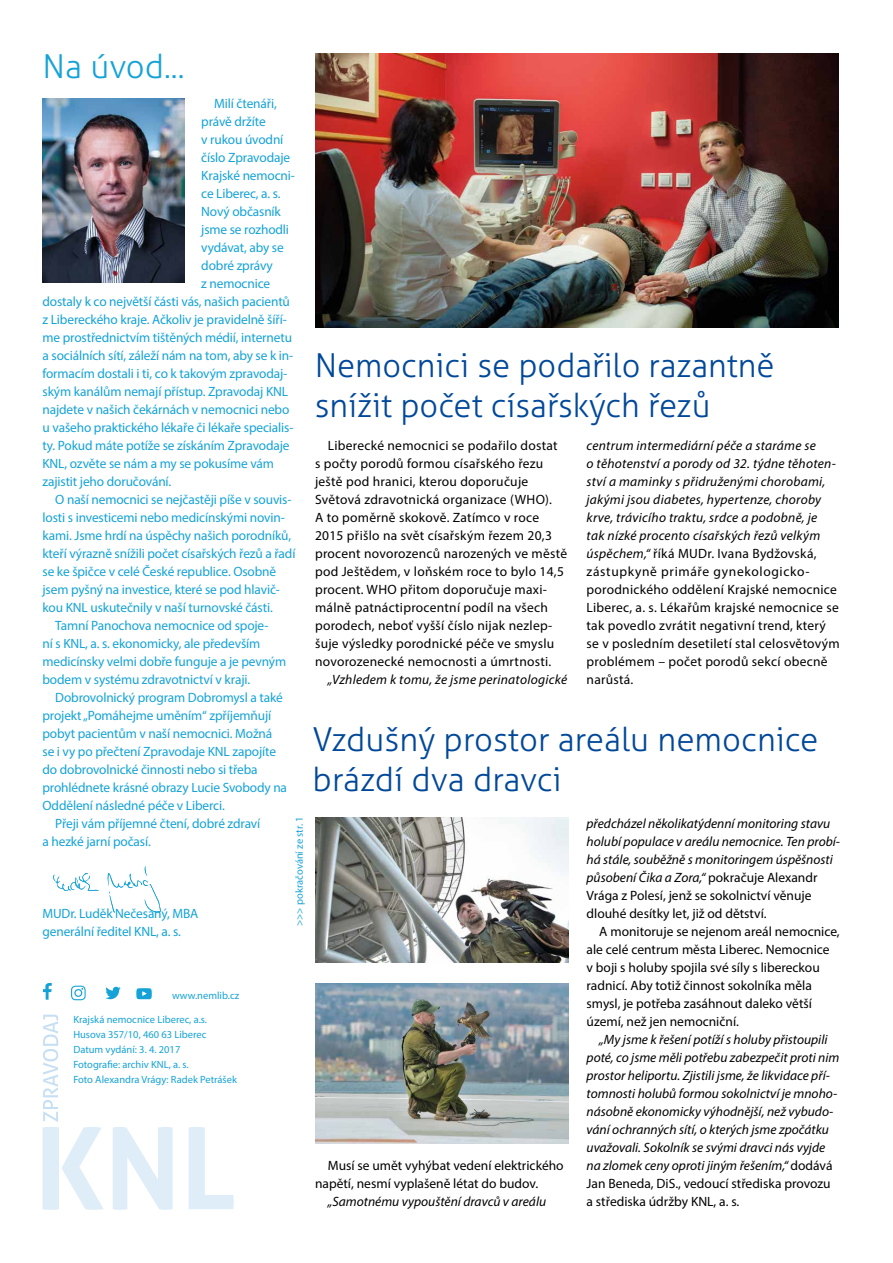
<style>
.page{position:relative;width:893px;height:1263px;background:#fff}
.page>*{position:absolute;margin:0;border:0;box-sizing:border-box;transform-origin:0 0}
.t1{font:300 33px/39.6px "Aller";color:#00489a}
.t2{font:300 33px "Aller";color:#15a3d7}
.t3{font:13.5px/18px "Myriad Pro";letter-spacing:-.01em;color:#15a3d7}
.t4{font:13.5px/18px "Myriad Pro";letter-spacing:.02em;color:#000}
.t5{font:italic 13.5px/18px "Myriad Pro";color:#000}
.t6{font:13.5px/18px "Myriad Pro";color:#000}
.t7{font:italic 13.5px "Myriad Pro";letter-spacing:.02em;color:#000}
.t8{font:10.5px/15px "Myriad Pro";color:#15a3d7}
.s1{font-style:italic}
.s2{font-style:normal}
</style>
<div class="page">
<img style="left:315px;top:54px;width:524px;height:273px">
<img style="left:315px;top:817px;width:254px;height:145px">
<img style="left:315px;top:983px;width:254px;height:161px">
<svg style="left:43px;top:1015px;width:191px;height:195px"></svg>
<img style="left:43px;top:98px;width:141px;height:184px">
<div style="left:71px;top:986px;width:15px;height:14px;border:1px solid #15a3d7;border-radius:4px"></div>
<div style="left:74px;top:989px;width:8px;height:8px;border:1px solid #15a3d7;border-radius:50%"></div>
<svg style="left:105px;top:987px;width:16px;height:12px"></svg>
<svg style="left:136px;top:988px;width:16px;height:11px"></svg>
<svg style="left:43px;top:983px;width:9px;height:17px"></svg>
<svg style="left:53px;top:866px;width:108px;height:47px"></svg>
<h1 class="t2" style="left:43px;top:47px;width:143px">Na úvod...</h1>
<p class="t3" style="left:214px;top:94px;width:64px">Milí čtenáři,</p>
<p class="t3" style="left:201px;top:112px;width:66px">právě držíte</p>
<p class="t3" style="left:201px;top:130px;width:84px">v rukou úvodní</p>
<p class="t3" style="left:201px;top:148px;width:90px">číslo Zpravodaje</p>
<p class="t3" style="left:201px;top:166px;width:95px">Krajské nemocni-</p>
<p class="t3" style="left:201px;top:184px;width:81px">ce Liberec, a. s.</p>
<p class="t3" style="left:201px;top:202px;width:81px">Nový občasník</p>
<p class="t3" style="left:201px;top:220px;width:89px">jsme se rozhodli</p>
<p class="t3" style="left:201px;top:238px;width:84px">vydávat, aby se</p>
<p class="t3" style="left:201px;top:256px;width:73px">dobré zprávy</p>
<p class="t3" style="left:201px;top:274px;width:70px">z nemocnice</p>
<p class="t3" style="left:43px;top:292px;width:249px">dostaly k co největší části vás, našich pacientů</p>
<p class="t3" style="left:43px;top:310px;width:246px">z Libereckého kraje. Ačkoliv je pravidelně šíří-</p>
<p class="t3" style="left:43px;top:328px;width:251px">me prostřednictvím tištěných médií, internetu</p>
<p class="t3" style="left:43px;top:346px;width:252px">a sociálních sítí, záleží nám na tom, aby se k in-</p>
<p class="t3" style="left:43px;top:364px;width:246px">formacím dostali i ti, co k takovým zpravodaj-</p>
<p class="t3" style="left:43px;top:382px;width:247px">ským kanálům nemají přístup. Zpravodaj KNL</p>
<p class="t3" style="left:43px;top:400px;width:248px">najdete v našich čekárnách v nemocnici nebo</p>
<p class="t3" style="left:43px;top:418px;width:252px">u vašeho praktického lékaře či lékaře specialis-</p>
<p class="t3" style="left:43px;top:436px;width:249px">ty. Pokud máte potíže se získáním Zpravodaje</p>
<p class="t3" style="left:43px;top:454px;width:233px">KNL, ozvěte se nám a my se pokusíme vám</p>
<p class="t3" style="left:43px;top:472px;width:130px">zajistit jeho doručování.</p>
<p class="t3" style="left:55px;top:490px;width:238px">O naší nemocnici se nejčastěji píše v souvis-</p>
<p class="t3" style="left:43px;top:508px;width:244px">losti s investicemi nebo medicínskými novin-</p>
<p class="t3" style="left:43px;top:526px;width:250px">kami. Jsme hrdí na úspěchy našich porodníků,</p>
<p class="t3" style="left:43px;top:544px;width:254px">kteří výrazně snížili počet císařských řezů a řadí</p>
<p class="t3" style="left:43px;top:562px;width:235px">se ke špičce v celé České republice. Osobně</p>
<p class="t3" style="left:43px;top:580px;width:239px">jsem pyšný na investice, které se pod hlavič-</p>
<p class="t3" style="left:43px;top:598px;width:232px">kou KNL uskutečnily v naší turnovské části.</p>
<p class="t3" style="left:55px;top:616px;width:215px">Tamní Panochova nemocnice od spoje-</p>
<p class="t3" style="left:43px;top:634px;width:219px">ní s KNL, a. s. ekonomicky, ale především</p>
<p class="t3" style="left:43px;top:652px;width:245px">medicínsky velmi dobře funguje a je pevným</p>
<p class="t3" style="left:43px;top:670px;width:209px">bodem v systému zdravotnictví v kraji.</p>
<p class="t3" style="left:55px;top:688px;width:229px">Dobrovolnický program Dobromysl a také</p>
<p class="t3" style="left:43px;top:706px;width:230px">projekt „Pomáhejme uměním“ zpříjemňují</p>
<p class="t3" style="left:43px;top:724px;width:231px">pobyt pacientům v naší nemocnici. Možná</p>
<p class="t3" style="left:43px;top:742px;width:235px">se i vy po přečtení Zpravodaje KNL zapojíte</p>
<p class="t3" style="left:43px;top:760px;width:217px">do dobrovolnické činnosti nebo si třeba</p>
<p class="t3" style="left:43px;top:778px;width:246px">prohlédnete krásné obrazy Lucie Svobody na</p>
<p class="t3" style="left:43px;top:796px;width:184px">Oddělení následné péče v Liberci.</p>
<p class="t3" style="left:55px;top:814px;width:207px">Přeji vám příjemné čtení, dobré zdraví</p>
<p class="t3" style="left:43px;top:832px;width:110px">a hezké jarní počasí.</p>
<p class="t8" style="left:292px;top:926px;width:111px;rotate:-90deg">&gt;&gt;&gt; pokračování ze str. 1</p>
<p class="t3" style="left:43px;top:904px;width:157px">MUDr. Luděk Nečesaný, MBA generální ředitel KNL, a. s.</p>
<p class="t8" style="left:172px;top:987px;width:69px">www.nemlib.cz</p>
<p class="t8" style="left:73px;top:1011px;width:165px">Krajská nemocnice Liberec, a.s.<br>Husova 357/10, 460 63 Liberec<br>Datum vydání: 3. 4. 2017<br>Fotografie: archiv KNL, a. s.<br>Foto Alexandra Vrágy: Radek Petrášek</p>
<h1 class="t1" style="left:315px;top:346px;width:461px">Nemocnici se podařilo razantně snížit počet císařských řezů</h1>
<p class="t4" style="left:315px;top:436px;width:254px;text-indent:13px">Liberecké nemocnici se podařilo dostat<br>s počty porodů formou císařského řezu ještě pod hranici, kterou doporučuje Světová zdravotnická organizace (WHO).<br>A to poměrně skokově. Zatímco v roce 2015 přišlo na svět císařským řezem 20,3 procent novorozenců narozených ve městě pod Ještědem, v loňském roce to bylo 14,5 procent. WHO přitom doporučuje maxi&shy;málně patnáctiprocentní podíl na všech porodech, neboť vyšší číslo nijak nezlep&shy;šuje výsledky porodnické péče ve smyslu novorozenecké nemocnosti a úmrtnosti.</p>
<p class="t7" style="left:328px;top:671px;width:241px">„Vzhledem k tomu, že jsme perinatologické</p>
<p class="t4" style="left:587px;top:436px;width:255px"><span class="s1">centrum intermediární péče a staráme se<br>o těhotenství a porody od 32. týdne těhoten&shy;ství a maminky s přidruženými chorobami, jakými jsou diabetes, hypertenze, choroby krve, trávicího traktu, srdce a podobně, je<br>tak nízké procento císařských řezů velkým úspěchem,“</span> říká MUDr. Ivana Bydžovská, zástupkyně primáře gynekologicko&shy;porodnického oddělení Krajské nemocnice Liberec, a. s. Lékařům krajské nemocnice se tak povedlo zvrátit negativní trend, který se v posledním desetiletí stal celosvětovým problémem – počet porodů sekcí obecně narůstá.</p>
<h1 class="t1" style="left:313px;top:720px;width:507px">Vzdušný prostor areálu nemocnice brázdí dva dravci</h1>
<p class="t6" style="left:315px;top:1156px;width:250px;text-indent:13px">Musí se umět vyhýbat vedení elektrického napětí, nesmí vyplašeně létat do budov.</p>
<p class="t5" style="left:328px;top:1192px;width:220px">„Samotnému vypouštění dravců v areálu</p>
<p class="t5" style="left:587px;top:814px;width:255px">předcházel několikatýdenní monitoring stavu holubí populace v areálu nemocnice. Ten probí&shy;há stále, souběžně s monitoringem úspěšnosti působení Čika a Zora,“ <span class="s2">pokračuje Alexandr Vrága z Polesí, jenž se sokolnictví věnuje dlouhé desítky let, již od dětství.</span></p>
<p class="t6" style="left:587px;top:922px;width:255px;text-indent:13px">A monitoruje se nejenom areál nemocnice, ale celé centrum města Liberec. Nemocnice<br>v boji s holuby spojila své síly s libereckou radnicí. Aby totiž činnost sokolníka měla smysl, je potřeba zasáhnout daleko větší území, než jen nemocniční.</p>
<p class="t5" style="left:587px;top:1030px;width:254px;text-indent:13px">„My jsme k řešení potíží s holuby přistoupili poté, co jsme měli potřebu zabezpečit proti nim prostor heliportu. Zjistili jsme, že likvidace pří&shy;tomnosti holubů formou sokolnictví je mnoho&shy;násobně ekonomicky výhodnější, než vybudo&shy;vání ochranných sítí, o kterých jsme zpočátku uvažovali. Sokolník se svými dravci nás vyjde na zlomek ceny oproti jiným řešením,“ <span class="s2">dodává Jan Beneda, DiS., vedoucí střediska provozu a střediska údržby KNL, a. s.</span></p>
</div>
